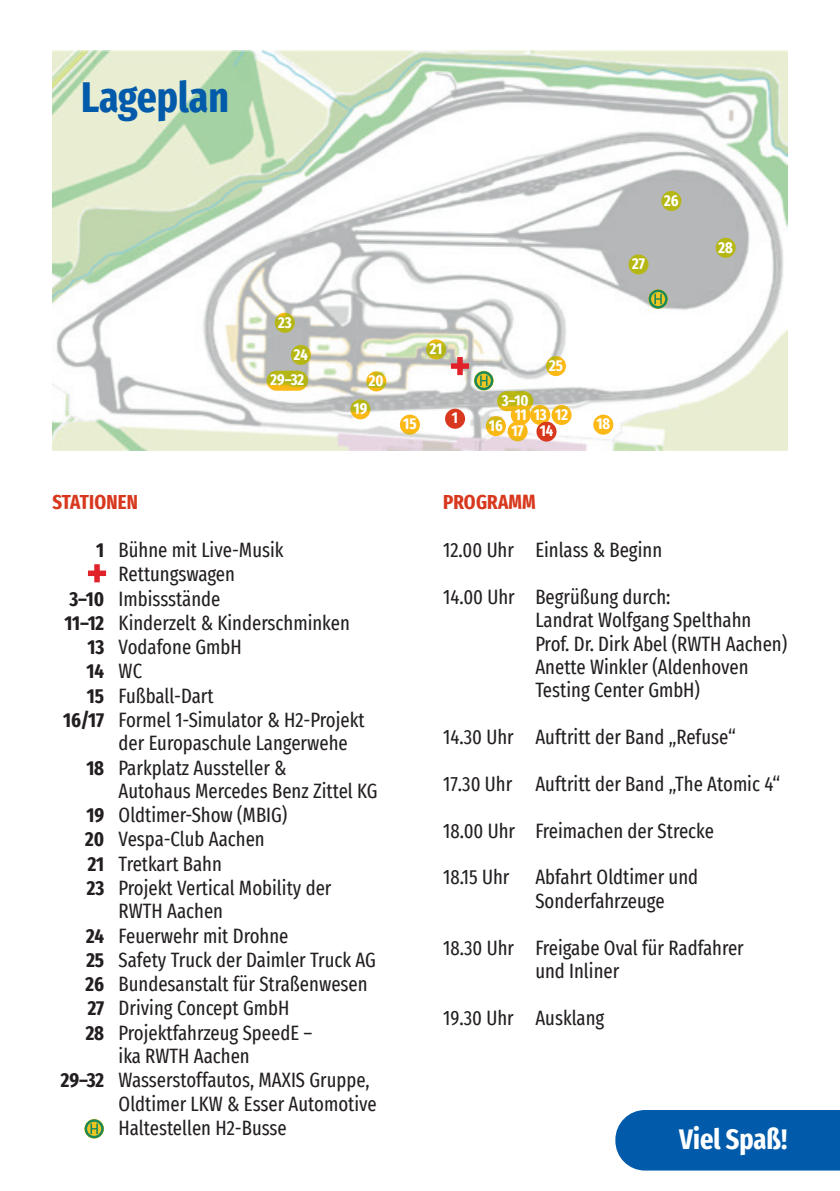
<style>
.page{position:relative;width:840px;height:1191px;background:#fff}
.page>*{position:absolute;margin:0;border:0;box-sizing:border-box;transform-origin:0 0}
.t1{font:700 extra-condensed 42.6px "Fira Sans";color:#015aaa}
.t2{font:700 extra-condensed 28.4px "Fira Sans";color:#fff}
.t3{font:extra-condensed 20.4px/23.4px "Fira Sans";color:#231f20}
.t4{font:700 extra-condensed 20.4px "Fira Sans";letter-spacing:.01em;color:#d8381e}
.t5{font:700 extra-condensed 20.4px "Fira Sans";color:#231f20}
.t6{font:700 extra-condensed 15.8px "Fira Sans";color:#fff}
.s1{font-weight:700}
.s2{font-weight:400}
</style>
<div class="page">
<img style="left:52px;top:51px;width:735px;height:399px">
<svg style="left:88px;top:564px;width:18px;height:18px"></svg>
<svg style="left:85px;top:1119px;width:19px;height:19px"></svg>
<div style="left:445px;top:409px;width:20px;height:20px;background:#d8381e;border-radius:50%"></div>
<div style="left:536px;top:421px;width:20px;height:20px;background:#d8381e;border-radius:50%"></div>
<div style="left:661px;top:191px;width:20px;height:20px;background:#b5b714;border-radius:50%"></div>
<div style="left:593px;top:414px;width:20px;height:21px;background:#fcb814;border-radius:50%"></div>
<svg style="left:291px;top:345px;width:20px;height:20px"></svg>
<svg style="left:485px;top:416px;width:20px;height:20px"></svg>
<svg style="left:715px;top:238px;width:20px;height:20px"></svg>
<svg style="left:366px;top:371px;width:20px;height:20px"></svg>
<svg style="left:496px;top:391px;width:37px;height:20px"></svg>
<svg style="left:275px;top:313px;width:20px;height:20px"></svg>
<div style="left:399px;top:414px;width:20px;height:21px;background:#fcb814;border-radius:50%"></div>
<div style="left:628px;top:254px;width:20px;height:20px;background:#b5b714;border-radius:50%"></div>
<svg style="left:350px;top:399px;width:20px;height:20px"></svg>
<svg style="left:545px;top:356px;width:20px;height:20px"></svg>
<svg style="left:507px;top:421px;width:20px;height:20px"></svg>
<svg style="left:510px;top:405px;width:20px;height:20px"></svg>
<svg style="left:551px;top:405px;width:20px;height:20px"></svg>
<svg style="left:530px;top:405px;width:20px;height:20px"></svg>
<svg style="left:266px;top:371px;width:42px;height:20px"></svg>
<svg style="left:426px;top:339px;width:20px;height:20px"></svg>
<div style="left:615px;top:1110px;width:224px;height:60px;background:#015aaa"></div>
<svg style="left:647px;top:289px;width:20px;height:20px"></svg>
<svg style="left:648px;top:289px;width:19px;height:19px"></svg>
<svg style="left:450px;top:357px;width:43px;height:33px"></svg>
<h1 class="t1" style="left:81px;top:62px;width:149px">Lageplan</h1>
<p class="t6" style="left:278px;top:309px;width:15px">23</p>
<p class="t6" style="left:294px;top:341px;width:15px">24</p>
<p class="t6" style="left:270px;top:367px;width:35px">29–32</p>
<p class="t6" style="left:369px;top:367px;width:16px">20</p>
<p class="t6" style="left:353px;top:395px;width:15px">19</p>
<p class="t6" style="left:429px;top:335px;width:14px">21</p>
<p class="t6" style="left:403px;top:411px;width:15px">15</p>
<p class="t6" style="left:451px;top:405px;width:8px">1</p>
<p class="t6" style="left:663px;top:187px;width:16px">26</p>
<p class="t6" style="left:631px;top:250px;width:14px">27</p>
<p class="t6" style="left:501px;top:387px;width:28px">3–10</p>
<p class="t6" style="left:548px;top:352px;width:15px">25</p>
<p class="t6" style="left:488px;top:412px;width:15px">16</p>
<p class="t6" style="left:514px;top:401px;width:55px">11 13 12</p>
<p class="t6" style="left:511px;top:417px;width:14px">17</p>
<p class="t6" style="left:539px;top:418px;width:15px">14</p>
<p class="t6" style="left:596px;top:411px;width:15px">18</p>
<p class="t6" style="left:718px;top:234px;width:16px">28</p>
<p class="t4" style="left:52px;top:484px;width:87px">STATIONEN</p>
<p class="t3" style="left:96px;top:537px;width:189px"><span class="s1">1</span> Bühne mit Live-Musik</p>
<p class="t3" style="left:118px;top:562px;width:118px">Rettungswagen</p>
<p class="t3" style="left:69px;top:586px;width:152px"><span class="s1">3–10</span> Imbissstände</p>
<p class="t3" style="left:65px;top:610px;width:286px"><span class="s1">11–12</span> Kinderzelt &amp; Kinderschminken</p>
<p class="t3" style="left:87px;top:634px;width:156px"><span class="s1">13</span> Vodafone GmbH</p>
<p class="t5" style="left:86px;top:654px;width:57px">14 <span class="s2">WC</span></p>
<p class="t3" style="left:87px;top:683px;width:128px"><span class="s1">15</span> Fußball-Dart</p>
<p class="t3" style="left:63px;top:707px;width:303px"><span class="s1">16/17</span> Formel 1-Simulator &amp; H2-Projekt</p>
<p class="t3" style="left:118px;top:731px;width:230px">der Europaschule Langerwehe</p>
<p class="t3" style="left:86px;top:755px;width:201px"><span class="s1">18</span> Parkplatz Aussteller &amp;</p>
<p class="t3" style="left:118px;top:778px;width:260px">Autohaus Mercedes Benz Zittel KG</p>
<p class="t3" style="left:86px;top:803px;width:202px"><span class="s1">19</span> Oldtimer-Show (MBIG)</p>
<p class="t3" style="left:85px;top:827px;width:181px"><span class="s1">20</span> Vespa-Club Aachen</p>
<p class="t3" style="left:88px;top:851px;width:135px"><span class="s1">21</span> Tretkart Bahn</p>
<p class="t3" style="left:87px;top:875px;width:246px"><span class="s1">23</span> Projekt Vertical Mobility der</p>
<p class="t3" style="left:118px;top:899px;width:106px">RWTH Aachen</p>
<p class="t3" style="left:86px;top:923px;width:203px"><span class="s1">24</span> Feuerwehr mit Drohne</p>
<p class="t3" style="left:86px;top:947px;width:291px"><span class="s1">25</span> Safety Truck der Daimler Truck AG</p>
<p class="t3" style="left:86px;top:971px;width:283px"><span class="s1">26</span> Bundesanstalt für Straßenwesen</p>
<p class="t3" style="left:88px;top:996px;width:203px"><span class="s1">27</span> Driving Concept GmbH</p>
<p class="t3" style="left:86px;top:1020px;width:228px"><span class="s1">28</span> Projektfahrzeug SpeedE –</p>
<p class="t3" style="left:118px;top:1043px;width:133px">ika RWTH Aachen</p>
<p class="t3" style="left:61px;top:1068px;width:310px"><span class="s1">29–32</span> Wasserstoffautos, MAXIS Gruppe,</p>
<p class="t3" style="left:118px;top:1091px;width:259px">Oldtimer LKW &amp; Esser Automotive</p>
<p class="t3" style="left:118px;top:1115px;width:169px">Haltestellen H2-Busse</p>
<p class="t4" style="left:443px;top:484px;width:94px">PROGRAMM</p>
<p class="t3" style="left:443px;top:537px;width:220px">12.00 Uhr Einlass &amp; Beginn</p>
<p class="t3" style="left:535px;top:584px;width:253px;text-indent:-92px">14.00 Uhr Begrüßung durch:<br>Landrat Wolfgang Spelthahn<br>Prof. Dr. Dirk Abel (RWTH Aachen)<br>Anette Winkler (Aldenhoven<br>Testing Center GmbH)</p>
<p class="t3" style="left:443px;top:725px;width:294px">14.30 Uhr Auftritt der Band „Refuse“</p>
<p class="t3" style="left:443px;top:771px;width:338px">17.30 Uhr Auftritt der Band „The Atomic 4“</p>
<p class="t3" style="left:443px;top:818px;width:272px">18.00 Uhr Freimachen der Strecke</p>
<p class="t3" style="left:443px;top:865px;width:68px">18.15 Uhr</p>
<p class="t3" style="left:535px;top:865px;width:164px">Abfahrt Oldtimer und<br>Sonderfahrzeuge</p>
<p class="t3" style="left:535px;top:935px;width:210px;text-indent:-92px">18.30 Uhr Freigabe Oval für Radfahrer und Inliner</p>
<p class="t3" style="left:443px;top:1005px;width:163px">19.30 Uhr Ausklang</p>
<h2 class="t2" style="left:679px;top:1115px;width:109px">Viel Spaß!</h2>
</div>
